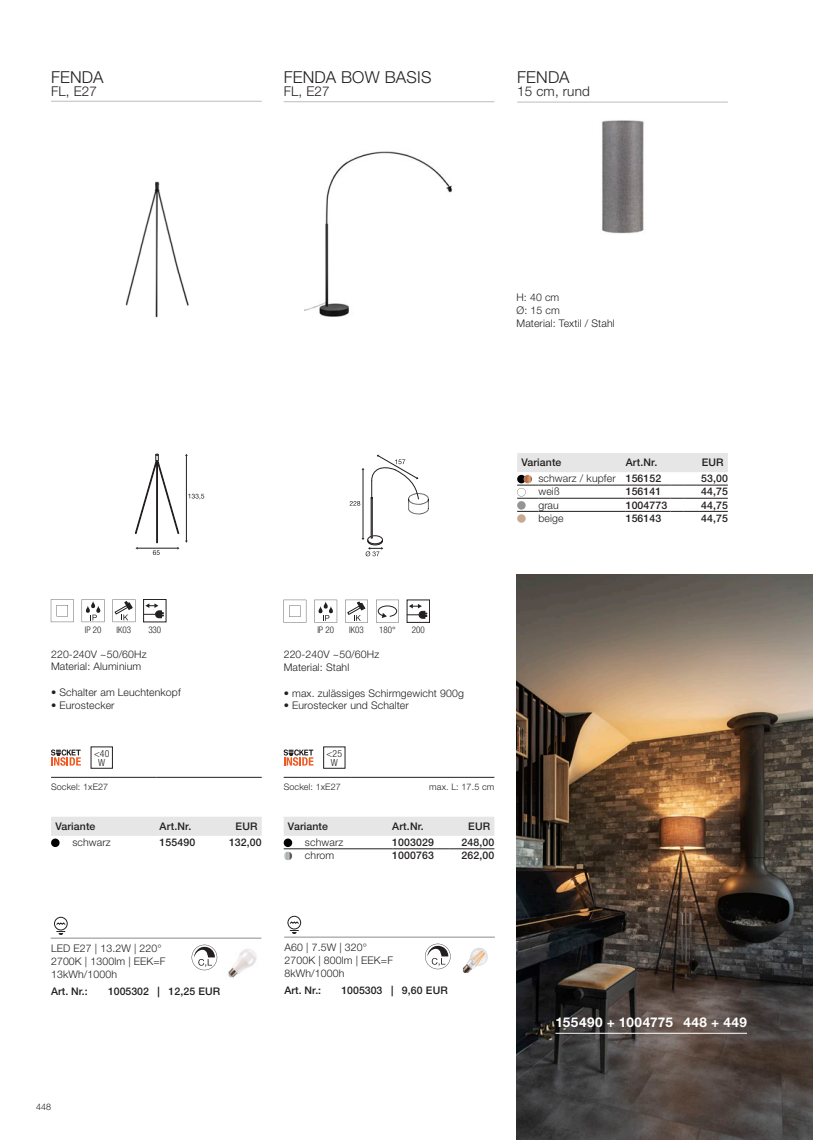
<style>
.page{position:relative;width:813px;height:1140px;background:#fff}
.page>*{position:absolute;margin:0;border:0;box-sizing:border-box;transform-origin:0 0}
.t1{font:300 16.5px "Helvetica Neue LTW1 G";letter-spacing:.01em;color:#231f20}
.t2{font:700 13.5px "Helvetica Neue LTW1 G";letter-spacing:.04em;color:#fff}
.t3{font:300 13.5px "Helvetica Neue LTW1 G";letter-spacing:.01em;color:#231f20}
.t4{font:300 10.5px/12.8px "Helvetica Neue LTW1 G";letter-spacing:.01em;color:#231f20}
.t5{font:500 10.5px "Helvetica Neue LTW1 G";letter-spacing:.01em;color:#231f20}
.t6{font:300 condensed 9.75px/9px "Helvetica Neue LTW1 G";color:#231f20;text-align:center}
.t7{font:300 9px "Helvetica Neue LTW1 G";letter-spacing:.01em;color:#231f20}
.t8{font:300 condensed 9px "Helvetica Neue LTW1 G";color:#231f20}
.s1{font-weight:500}
</style>
<div class="page">
<hr style="left:51px;top:101px;width:210px;height:1px;background:#bcbdc0">
<img style="left:125px;top:181px;width:64px;height:137px">
<hr style="left:186px;top:455px;width:1px;height:86px;background:#231f20">
<svg style="left:135px;top:453px;width:44px;height:102px"></svg>
<svg style="left:188px;top:494px;width:16px;height:5px"></svg>
<svg style="left:51px;top:599px;width:23px;height:23px"></svg>
<svg style="left:82px;top:599px;width:22px;height:23px"></svg>
<svg style="left:112px;top:599px;width:23px;height:23px"></svg>
<svg style="left:143px;top:599px;width:23px;height:23px"></svg>
<svg style="left:51px;top:749px;width:30px;height:16px"></svg>
<svg style="left:191px;top:944px;width:26px;height:26px"></svg>
<img style="left:228px;top:949px;width:29px;height:30px">
<hr style="left:283px;top:101px;width:211px;height:1px;background:#bcbdc0">
<img style="left:304px;top:151px;width:149px;height:166px">
<svg style="left:349px;top:455px;width:79px;height:101px"></svg>
<svg style="left:283px;top:600px;width:23px;height:22px"></svg>
<svg style="left:314px;top:600px;width:23px;height:22px"></svg>
<svg style="left:345px;top:600px;width:23px;height:22px"></svg>
<svg style="left:376px;top:600px;width:22px;height:22px"></svg>
<svg style="left:406px;top:600px;width:23px;height:22px"></svg>
<svg style="left:283px;top:749px;width:30px;height:16px"></svg>
<hr style="left:517px;top:102px;width:210px;height:1px;background:#bcbdc0">
<img style="left:516px;top:574px;width:296px;height:566px">
<hr style="left:555px;top:1032px;width:191px;height:1px;background:#fff">
<hr style="left:51px;top:937px;width:210px;height:1px;background:#8a8c8f">
<svg style="left:57px;top:931px;width:8px;height:4px"></svg>
<div style="left:54px;top:917px;width:13px;height:13px;border:1px solid #231f20;border-radius:50%"></div>
<svg style="left:56px;top:922px;width:10px;height:3px"></svg>
<svg style="left:425px;top:943px;width:25px;height:26px"></svg>
<img style="left:462px;top:948px;width:25px;height:25px">
<hr style="left:284px;top:936px;width:210px;height:1px;background:#8a8c8f">
<svg style="left:290px;top:930px;width:8px;height:4px"></svg>
<div style="left:287px;top:916px;width:14px;height:13px;border:1px solid #231f20;border-radius:50%"></div>
<svg style="left:289px;top:921px;width:10px;height:3px"></svg>
<img style="left:602px;top:120px;width:42px;height:114px">
<div style="left:51px;top:838px;width:9px;height:9px;background:#000001;border-radius:50%"></div>
<div style="left:283px;top:838px;width:9px;height:9px;background:#000001;border-radius:50%"></div>
<div style="left:517px;top:501px;width:8px;height:8px;background:#939595;border-radius:50%"></div>
<div style="left:517px;top:514px;width:8px;height:9px;background:#c6ab91;border-radius:50%"></div>
<hr style="left:51px;top:777px;width:105px;height:1px;background:#231f20">
<hr style="left:156px;top:777px;width:105px;height:1px;background:#231f20">
<div style="left:51px;top:817px;width:210px;height:19px;background:#e6e6e6"></div>
<hr style="left:283px;top:777px;width:67px;height:1px;background:#231f20">
<hr style="left:350px;top:777px;width:68px;height:1px;background:#231f20">
<hr style="left:418px;top:777px;width:76px;height:1px;background:#231f20">
<div style="left:284px;top:817px;width:210px;height:19px;background:#e6e6e6"></div>
<svg style="left:283px;top:848px;width:22px;height:12px"></svg>
<hr style="left:305px;top:848px;width:87px;height:1px;background:#231f20">
<hr style="left:392px;top:848px;width:44px;height:1px;background:#231f20">
<svg style="left:436px;top:848px;width:13px;height:1px"></svg>
<hr style="left:449px;top:848px;width:45px;height:1px;background:#231f20">
<svg style="left:517px;top:453px;width:210px;height:46px"></svg>
<hr style="left:682px;top:498px;width:45px;height:1px;background:#231f20">
<svg style="left:517px;top:511px;width:21px;height:1px"></svg>
<hr style="left:538px;top:511px;width:87px;height:1px;background:#231f20">
<hr style="left:625px;top:511px;width:45px;height:1px;background:#231f20">
<svg style="left:670px;top:511px;width:12px;height:1px"></svg>
<hr style="left:682px;top:511px;width:45px;height:1px;background:#231f20">
<h1 class="t1" style="left:51px;top:67px;width:54px">FENDA</h1>
<p class="t3" style="left:51px;top:83px;width:47px">FL, E27</p>
<h1 class="t1" style="left:283px;top:67px;width:149px">FENDA BOW BASIS</h1>
<p class="t3" style="left:283px;top:83px;width:47px">FL, E27</p>
<h1 class="t1" style="left:517px;top:67px;width:54px">FENDA</h1>
<p class="t3" style="left:517px;top:83px;width:74px">15 cm, rund</p>
<p class="t4" style="left:516px;top:291px;width:100px">H: 40 cm<br>Ø: 15 cm<br>Material: Textil / Stahl</p>
<p class="t5" style="left:521px;top:456px;width:42px">Variante</p>
<p class="t5" style="left:625px;top:456px;width:33px">Art.Nr.</p>
<p class="t5" style="left:701px;top:456px;width:23px">EUR</p>
<p class="t4" style="left:538px;top:472px;width:124px">schwarz / kupfer <span class="s1">156152</span></p>
<p class="t5" style="left:700px;top:472px;width:28px">53,00</p>
<p class="t4" style="left:538px;top:485px;width:23px">weiß</p>
<p class="t5" style="left:625px;top:485px;width:37px">156141</p>
<p class="t5" style="left:700px;top:485px;width:28px">44,75</p>
<p class="t4" style="left:538px;top:498px;width:22px">grau</p>
<p class="t5" style="left:625px;top:498px;width:43px">1004773</p>
<p class="t5" style="left:700px;top:498px;width:28px">44,75</p>
<p class="t4" style="left:538px;top:511px;width:27px">beige</p>
<p class="t5" style="left:625px;top:511px;width:37px">156143</p>
<p class="t5" style="left:700px;top:511px;width:28px">44,75</p>
<p class="t8" style="left:85px;top:624px;width:18px">IP 20</p>
<p class="t8" style="left:117px;top:624px;width:16px">IK03</p>
<p class="t8" style="left:148px;top:624px;width:14px">330</p>
<p class="t8" style="left:317px;top:625px;width:18px">IP 20</p>
<p class="t8" style="left:349px;top:625px;width:16px">IK03</p>
<p class="t8" style="left:379px;top:625px;width:18px">180°</p>
<p class="t8" style="left:411px;top:625px;width:14px">200</p>
<p class="t4" style="left:51px;top:647px;width:97px">220-240V ~50/60Hz<br>Material: Aluminium</p>
<p class="t4" style="left:51px;top:686px;width:131px">• Schalter am Leuchtenkopf</p>
<p class="t4" style="left:51px;top:698px;width:65px">• Eurostecker</p>
<p class="t6" style="left:94px;top:748px;width:17px">&lt;40<br>W</p>
<p class="t7" style="left:51px;top:781px;width:59px">Sockel: 1xE27</p>
<p class="t5" style="left:55px;top:820px;width:42px">Variante</p>
<p class="t5" style="left:159px;top:820px;width:33px">Art.Nr.</p>
<p class="t5" style="left:235px;top:820px;width:23px">EUR</p>
<p class="t4" style="left:72px;top:835px;width:40px">schwarz</p>
<p class="t5" style="left:159px;top:836px;width:37px">155490</p>
<p class="t5" style="left:229px;top:836px;width:34px">132,00</p>
<p class="t4" style="left:283px;top:648px;width:97px">220-240V ~50/60Hz<br>Material: Stahl</p>
<p class="t4" style="left:283px;top:686px;width:182px">• max. zulässiges Schirmgewicht 900g</p>
<p class="t4" style="left:283px;top:699px;width:127px">• Eurostecker und Schalter</p>
<p class="t6" style="left:326px;top:748px;width:17px">&lt;25<br>W</p>
<p class="t7" style="left:283px;top:781px;width:59px">Sockel: 1xE27</p>
<p class="t7" style="left:429px;top:781px;width:67px">max. L: 17.5 cm</p>
<p class="t5" style="left:288px;top:820px;width:42px">Variante</p>
<p class="t5" style="left:392px;top:820px;width:33px">Art.Nr.</p>
<p class="t5" style="left:468px;top:820px;width:23px">EUR</p>
<p class="t4" style="left:305px;top:835px;width:40px">schwarz</p>
<p class="t5" style="left:392px;top:836px;width:43px">1003029</p>
<p class="t5" style="left:461px;top:836px;width:34px">248,00</p>
<p class="t4" style="left:305px;top:849px;width:31px">chrom</p>
<p class="t5" style="left:392px;top:849px;width:43px">1000763</p>
<p class="t5" style="left:461px;top:849px;width:34px">262,00</p>
<p class="t4" style="left:51px;top:942px;width:116px">LED E27 | 13.2W | 220°<br>2700K | 1300lm | EEK=F<br>13kWh/1000h</p>
<p class="t5" style="left:51px;top:985px;width:38px">Art. Nr.:</p>
<p class="t5" style="left:108px;top:985px;width:114px">1005302 | 12,25 EUR</p>
<p class="t4" style="left:284px;top:941px;width:110px">A60 | 7.5W | 320°<br>2700K | 800lm | EEK=F<br>8kWh/1000h</p>
<p class="t5" style="left:284px;top:984px;width:38px">Art. Nr.:</p>
<p class="t5" style="left:341px;top:984px;width:108px">1005303 | 9,60 EUR</p>
<p class="t7" style="left:36px;top:1101px;width:17px">448</p>
<p class="t2" style="left:555px;top:1013px;width:193px">155490 + 1004775 448 + 449</p>
</div>
